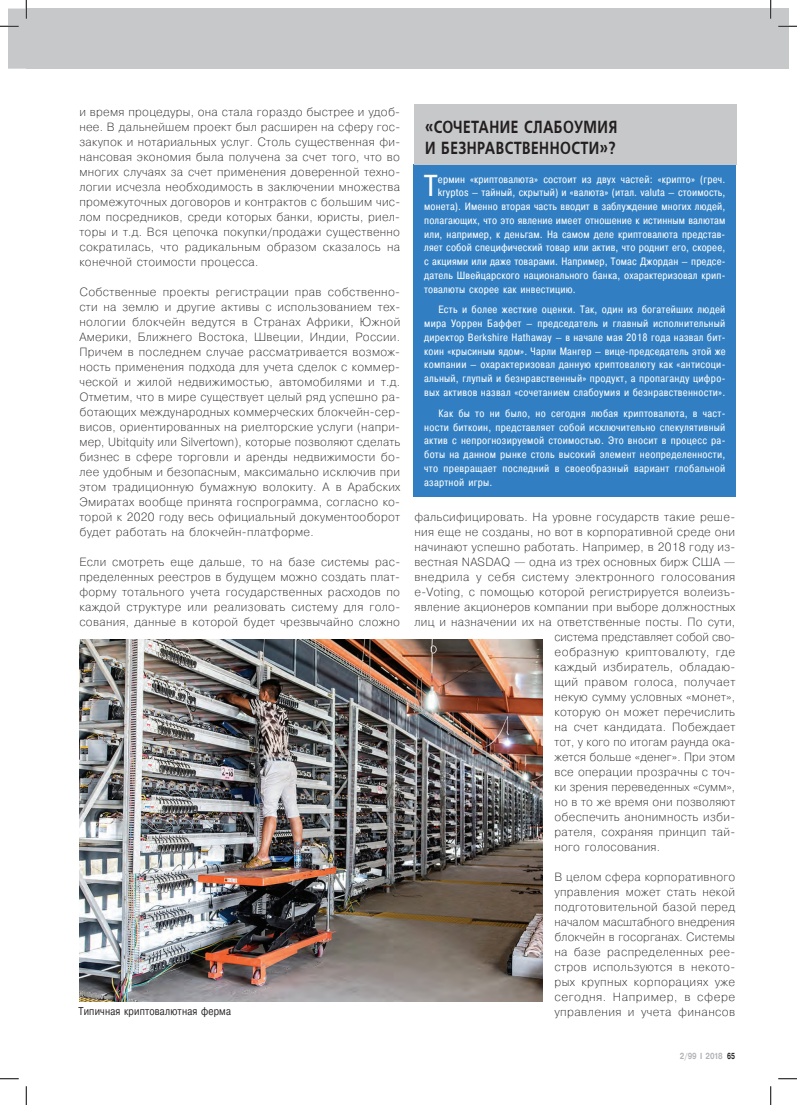
<style>
.page{position:relative;width:797px;height:1105px;background:#fff}
.page>*{position:absolute;margin:0;border:0;box-sizing:border-box;transform-origin:0 0}
.t1{font:30.25px "Pragmatica Cond";color:#fff}
.t2{font:600 17.5px/21.2px "Free Set";letter-spacing:.035em;color:#231f20;scale:.8 1}
.t3{font:200 11.88px/15px "Pragmatica";letter-spacing:.025em;color:#231f20;text-align:justify}
.t4{font:200 11.88px "Pragmatica";color:#231f20}
.t5{font:11.25px "Pragmatica";letter-spacing:.025em;color:#231f20;scale:.8 1}
.t6{font:10.62px/13.8px "Pragmatica Cond";letter-spacing:.015em;color:#fff;text-align:justify}
.t7{font:700 8.75px "Pragmatica";color:#b2b3b7;scale:.8 1}
.s1{color:#231f20}
</style>
<div class="page">
<div style="left:26px;top:9px;width:762px;height:60px;background:#c7c8ca"></div>
<div style="left:413px;top:165px;width:323px;height:332px;background:#317fc2"></div>
<div style="left:414px;top:104px;width:323px;height:61px;background:#c7c8ca"></div>
<img style="left:79px;top:639px;width:463px;height:363px">
<svg style="left:0;top:1078px;width:19px;height:1px"></svg>
<svg style="left:778px;top:1078px;width:19px;height:1px"></svg>
<svg style="left:0;top:0;width:27px;height:69px"></svg>
<svg style="left:25px;top:1086px;width:2px;height:19px"></svg>
<svg style="left:79px;top:0;width:718px;height:69px"></svg>
<svg style="left:770px;top:1086px;width:1px;height:19px"></svg>
<p class="t3" style="left:79px;top:104px;width:322px">и время процедуры, она стала гораздо быстрее и удоб&shy;нее. В дальнейшем проект был расширен на сферу гос&shy;закупок и нотариальных услуг. Столь существенная фи&shy;нансовая экономия была получена за счет того, что во многих случаях за счет применения доверенной техно&shy;логии исчезла необходимость в заключении множества промежуточных договоров и контрактов с большим чис&shy;лом посредников, среди которых банки, юристы, риел&shy;торы и т.д. Вся цепочка покупки/продажи существенно сократилась, что радикальным образом сказалось на конечной стоимости процесса.</p>
<p class="t3" style="left:79px;top:284px;width:322px">Собственные проекты регистрации прав собственно&shy;сти на землю и другие активы с использованием тех&shy;нологии блокчейн ведутся в Странах Африки, Южной Америки, Ближнего Востока, Швеции, Индии, России.<br>Причем в последнем случае рассматривается возмож&shy;ность применения подхода для учета сделок с коммер&shy;ческой и жилой недвижимостью, автомобилями и т.д.<br>Отметим, что в мире существует целый ряд успешно ра&shy;ботающих международных коммерческих блокчейн-сер&shy;висов, ориентированных на риелторские услуги (напри&shy;мер, Ubitquity или Silvertown), которые позволяют сделать бизнес в сфере торговли и аренды недвижимости бо&shy;лее удобным и безопасным, максимально исключив при этом традиционную бумажную волокиту. А в Арабских Эмиратах вообще принята госпрограмма, согласно ко&shy;торой к 2020 году весь официальный документооборот будет работать на блокчейн-платформе.</p>
<p class="t3" style="left:79px;top:554px;width:322px">Если смотреть еще дальше, то на базе системы рас&shy;пределенных реестров в будущем можно создать плат&shy;форму тотального учета государственных расходов по каждой структуре или реализовать систему для голо&shy;сования, данные в которой будет чрезвычайно сложно</p>
<p class="t5" style="left:79px;top:1004px;width:192px">Типичная криптовалютная ферма</p>
<h2 class="t2" style="left:425px;top:116px;width:242px">«Сочетание слабоумия и безнравственности»?</h2>
<h1 class="t1" style="left:424px;top:167px;width:15px">Т</h1>
<p class="t6" style="left:438px;top:172px;width:289px">ермин «криптовалюта» состоит из двух частей: «крипто» (греч.</p>
<p class="t6" style="left:438px;top:186px;width:289px">kryptos — тайный, скрытый) и «валюта» (итал. valuta — стоимость,</p>
<p class="t6" style="left:424px;top:200px;width:303px">монета). Именно вторая часть вводит в заблуждение многих людей,</p>
<p class="t6" style="left:424px;top:213px;width:303px">полагающих, что это явление имеет отношение к истинным валютам</p>
<p class="t6" style="left:424px;top:227px;width:302px">или, например, к деньгам. На самом деле криптовалюта представ-</p>
<p class="t6" style="left:424px;top:241px;width:302px">ляет собой специфический товар или актив, что роднит его, скорее,</p>
<p class="t6" style="left:424px;top:255px;width:303px">с акциями или даже товарами. Например, Томас Джордан — предсе-</p>
<p class="t6" style="left:424px;top:268px;width:303px">датель Швейцарского национального банка, охарактеризовал крип-</p>
<p class="t6" style="left:424px;top:282px;width:153px">товалюты скорее как инвестицию.</p>
<p class="t6" style="left:424px;top:303px;width:303px;text-indent:14px">Есть и более жесткие оценки. Так, один из богатейших людей мира Уоррен Баффет — председатель и главный исполнительный директор Berkshire Hathaway — в начале мая 2018 года назвал бит&shy;коин «крысиным ядом». Чарли Мангер — вице-председатель этой же компании — охарактеризовал данную криптовалюту как «антисоци&shy;альный, глупый и безнравственный» продукт, а пропаганду цифро&shy;вых активов назвал «сочетанием слабоумия и безнравственности».</p>
<p class="t6" style="left:424px;top:406px;width:303px;text-indent:14px">Как бы то ни было, но сегодня любая криптовалюта, в част&shy;ности биткоин, представляет собой исключительно спекулятивный актив с непрогнозируемой стоимостью. Это вносит в процесс ра&shy;боты на данном рынке столь высокий элемент неопределенности, что превращает последний в своеобразный вариант глобальной азартной игры.</p>
<p class="t3" style="left:414px;top:509px;width:322px">фальсифицировать. На уровне государств такие реше-</p>
<p class="t3" style="left:414px;top:524px;width:322px">ния еще не созданы, но вот в корпоративной среде они</p>
<p class="t3" style="left:414px;top:539px;width:322px">начинают успешно работать. Например, в 2018 году из-</p>
<p class="t3" style="left:414px;top:554px;width:322px">вестная NASDAQ — одна из трех основных бирж США —</p>
<p class="t3" style="left:414px;top:569px;width:322px">внедрила у себя систему электронного голосования</p>
<p class="t3" style="left:414px;top:584px;width:322px">e-Voting, с помощью которой регистрируется волеизъ-</p>
<p class="t3" style="left:414px;top:599px;width:322px">явление акционеров компании при выборе должностных</p>
<p class="t3" style="left:414px;top:614px;width:322px">лиц и назначении их на ответственные посты. По сути,</p>
<p class="t4" style="left:554px;top:630px;width:182px">система представляет собой сво-</p>
<p class="t3" style="left:554px;top:644px;width:182px">еобразную криптовалюту, где</p>
<p class="t3" style="left:554px;top:659px;width:182px">каждый избиратель, обладаю-</p>
<p class="t3" style="left:554px;top:674px;width:182px">щий правом голоса, получает</p>
<p class="t3" style="left:554px;top:689px;width:182px">некую сумму условных «монет»,</p>
<p class="t3" style="left:554px;top:704px;width:182px">которую он может перечислить</p>
<p class="t3" style="left:554px;top:719px;width:182px">на счет кандидата. Побеждает</p>
<p class="t3" style="left:554px;top:734px;width:182px">тот, у кого по итогам раунда ока-</p>
<p class="t3" style="left:554px;top:749px;width:182px">жется больше «денег». При этом</p>
<p class="t3" style="left:554px;top:764px;width:182px">все операции прозрачны с точ-</p>
<p class="t3" style="left:554px;top:779px;width:182px">ки зрения переведенных «сумм»,</p>
<p class="t3" style="left:554px;top:794px;width:182px">но в то же время они позволяют</p>
<p class="t3" style="left:554px;top:809px;width:182px">обеспечить анонимность изби-</p>
<p class="t3" style="left:554px;top:824px;width:182px">рателя, сохраняя принцип тай-</p>
<p class="t3" style="left:554px;top:839px;width:107px">ного голосования.</p>
<p class="t3" style="left:554px;top:869px;width:182px">В целом сфера корпоративного управления может стать некой подготовительной базой перед началом масштабного внедрения блокчейн в госорганах. Системы на базе распределенных рее&shy;стров используются в некото&shy;рых крупных корпорациях уже сегодня. Например, в сфере управления и учета финансов</p>
<p class="t7" style="left:680px;top:1050px;width:71px">2/99 I 2018 <span class="s1">65</span></p>
</div>
